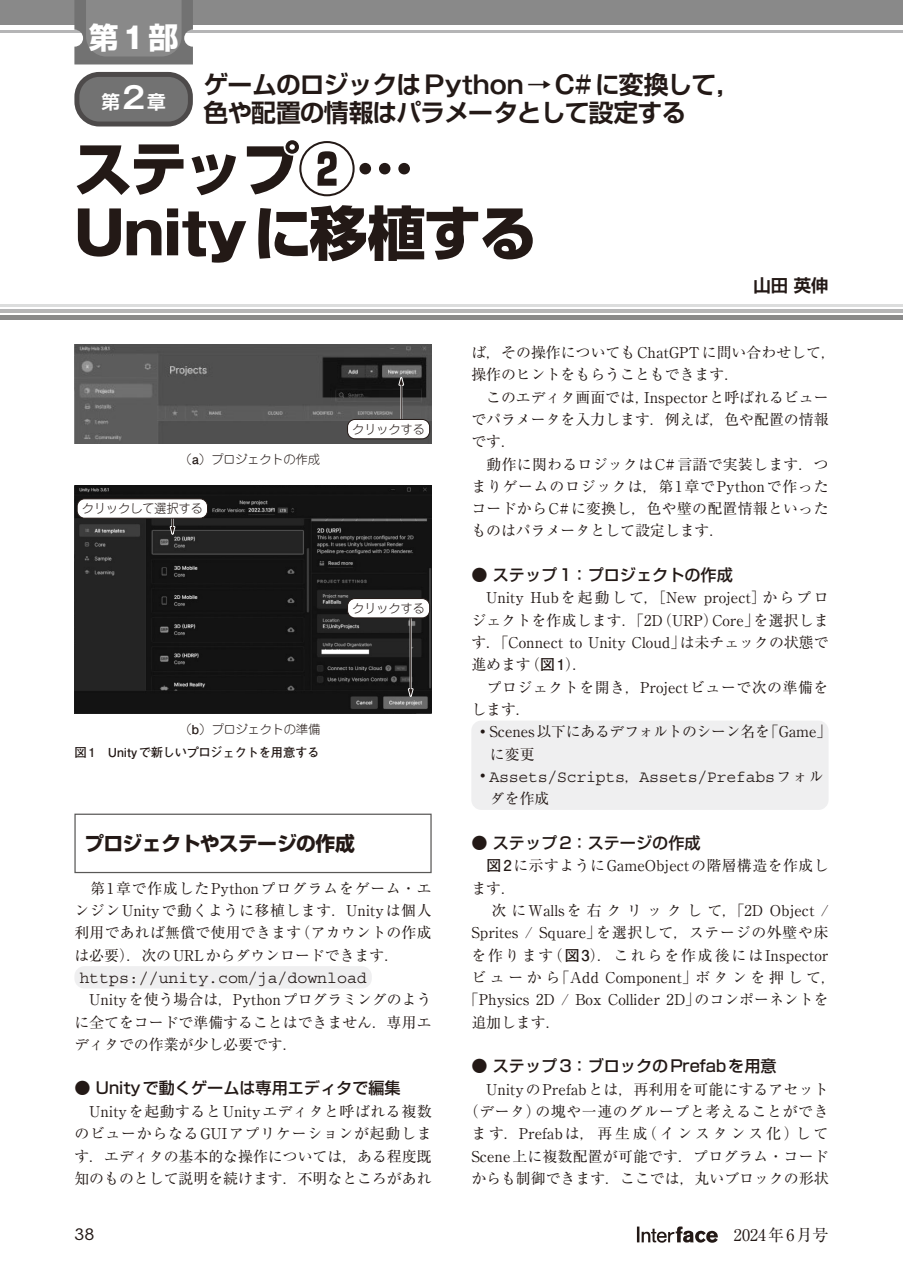
<style>
.page{position:relative;width:903px;height:1275px;background:#fff}
.page>*{position:absolute;margin:0;border:0;box-sizing:border-box;transform-origin:0 0}
.t1{font:800 58.27px "Gothic MB101 Pro";letter-spacing:-.01em;color:#231916}
.t2{font:800 58.27px "Shin Go Pro";letter-spacing:-.045em;color:#231916}
.t3{font:700 29.75px "Shin Go Pro";color:#fff}
.t4{font:700 24.85px/28.5px "Shin Go Pro De";letter-spacing:-.035em;color:#231916}
.t5{font:700 19.78px "Shin Go Pro";letter-spacing:-.035em;color:#231916}
.t6{font:700 18.55px "Shin Go Pro De";color:#fff}
.t7{font:700 17.32px "Shin Go Pro De";color:#231916}
.t8{font:16.45px "Courier Std";letter-spacing:-.01em;color:#231916}
.t9{font:500 16.1px "Shin Go Pro";color:#231916}
.t10{font:16.1px "Ryumin Pro";color:#231916}
.t11{font:15.58px "ITC Avant Garde Std";color:#231916;scale:1.11 1}
.t12{font:14.88px/22.4px "Ryumin Pro";color:#231916;text-align:justify}
.t13{font:14.88px "Ryumin Pro";letter-spacing:.045em;color:#231916}
.t14{font:14.88px "Ryumin Pro";letter-spacing:.13em;color:#231916}
.t15{font:14.88px "Ryumin Pro";letter-spacing:.035em;color:#231916}
.t16{font:14.88px "Ryumin Pro";letter-spacing:.03em;color:#231916}
.t17{font:14.88px "Ryumin Pro";letter-spacing:.065em;color:#231916}
.t18{font:14.88px "Ryumin Pro";letter-spacing:.125em;color:#231916}
.t19{font:300 12.42px "Jun 101 Pro";letter-spacing:-.035em;color:#231916}
.t20{font:700 12.42px "Futo Go B101 Pro";letter-spacing:-.035em;color:#231916}
.s1{font-family:"Gothic MB101 Pro"}
.s2{font-family:"Gothic MB101 Pro De";font-size:29.75px}
.s3{font-family:"Gothic MB101 Pro De"}
.s4{font-family:"Shin Go Pro"}
.s5{font-family:"Futo Go B101 Pro";font-weight:700}
.s6{font-size:12.25px}
.s7{font-family:"Ryumin Pro";font-size:12.25px}
.s8{font-family:"Ryumin Pro";font-size:14.88px}
</style>
<div class="page">
<svg style="left:637px;top:1226px;width:81px;height:17px"></svg>
<div style="left:0;top:0;width:903px;height:25px;background:#898989"></div>
<hr style="left:0;top:30px;width:903px;height:2px;background:#b5b5b6">
<hr style="left:0;top:309px;width:903px;height:4px;background:#b5b5b6">
<div style="left:0;top:315px;width:903px;height:5px;background:#898989"></div>
<hr style="left:0;top:304px;width:903px;height:2px;background:#dcdddd">
<div style="left:74px;top:814px;width:358px;height:59px;border:1px solid #595857"></div>
<div style="left:74px;top:966px;width:298px;height:22px;background:#efeff0;border-radius:10px"></div>
<div style="left:471px;top:721px;width:357px;height:89px;background:#efeff0;border-radius:10px"></div>
<img style="left:74px;top:485px;width:358px;height:229px">
<img style="left:74px;top:344px;width:358px;height:99px">
<hr style="left:400px;top:381px;width:2px;height:46px;background:#fff">
<hr style="left:401px;top:381px;width:1px;height:46px;background:#231916">
<svg style="left:397px;top:370px;width:9px;height:17px"></svg>
<hr style="left:410px;top:612px;width:2px;height:81px;background:#fff">
<hr style="left:410px;top:612px;width:1px;height:81px;background:#231916">
<svg style="left:406px;top:687px;width:9px;height:17px"></svg>
<svg style="left:168px;top:518px;width:9px;height:24px"></svg>
<div style="left:347px;top:419px;width:83px;height:20px;background:#fff;border-radius:7px"></div>
<div style="left:347px;top:419px;width:83px;height:20px;border:1px solid #231916;border-radius:7px"></div>
<div style="left:77px;top:499px;width:130px;height:19px;background:#fff;border-radius:7px"></div>
<div style="left:77px;top:498px;width:131px;height:20px;border:1px solid #231916;border-radius:7px"></div>
<div style="left:347px;top:599px;width:83px;height:19px;background:#fff;border-radius:7px"></div>
<div style="left:347px;top:598px;width:83px;height:20px;border:1px solid #231916;border-radius:7px"></div>
<div style="left:77px;top:74px;width:113px;height:50px;background:#727272;border-radius:22px"></div>
<div style="left:74px;top:72px;width:119px;height:54px;border:5px solid #4d4a4a;border-radius:22px"></div>
<svg style="left:74px;top:0;width:119px;height:64px"></svg>
<h2 class="t3" style="left:89px;top:14px;width:91px">第<span class="s1">1</span>部</h2>
<p class="t6" style="left:101px;top:87px;width:66px">第<span class="s2">2</span>章</p>
<h3 class="t4" style="left:203px;top:67px;width:539px">ゲームのロジックは<span class="s3">Python→C#</span>に変換して<span class="s3">，</span>色や配置の情報はパラメータとして設定する</h3>
<h1 class="t2" style="left:74px;top:122px;width:341px">ステップ②<span class="s1">…</span></h1>
<h1 class="t1" style="left:74px;top:184px;width:465px">Unity<span class="s4">に移植する</span></h1>
<p class="t7" style="left:753px;top:271px;width:77px">山田 英伸</p>
<p class="t19" style="left:180px;top:450px;width:142px">（<span class="s5">a</span>）プロジェクトの作成</p>
<p class="t19" style="left:82px;top:499px;width:122px">クリックして選択する</p>
<p class="t19" style="left:352px;top:419px;width:74px">クリックする</p>
<p class="t19" style="left:352px;top:598px;width:74px">クリックする</p>
<p class="t19" style="left:179px;top:720px;width:143px">（<span class="s5">b</span>）プロジェクトの準備</p>
<p class="t20" style="left:74px;top:742px;width:247px">図 1　Unity で新しいプロジェクトを用意する</p>
<h3 class="t5" style="left:84px;top:828px;width:272px">プロジェクトやステージの作成</h3>
<p class="t12" style="left:74px;top:876px;width:359px">　第1章で作成したPythonプログラムをゲーム・エンジンUnityで動くように移植します．Unityは個人利用であれば無償で使用できます（アカウントの作成は必要）．次のURLからダウンロードできます．</p>
<p class="t8" style="left:79px;top:969px;width:289px">https://unity.com/ja/download</p>
<p class="t12" style="left:74px;top:987px;width:359px">　Unityを使う場合は，Pythonプログラミングのように全てをコードで準備することはできません．専用エディタでの作業が少し必要です．</p>
<p class="t9" style="left:74px;top:1075px;width:328px">● Unityで動くゲームは専用エディタで編集</p>
<p class="t12" style="left:74px;top:1099px;width:359px">　Unityを起動するとUnityエディタと呼ばれる複数のビューからなるGUIアプリケーションが起動します．エディタの基本的な操作については，ある程度既知のものとして説明を続けます．不明なところがあれ</p>
<p class="t12" style="left:471px;top:340px;width:366px;text-align:left">ば，その操作についてもChatGPTに問い合わせして，操作のヒントをもらうこともできます．<br>　このエディタ画面では，Inspectorと呼ばれるビューでパラメータを入力します．例えば，色や配置の情報です．<br>　動作に関わるロジックはC#言語で実装します．つまりゲームのロジックは，第1章でPythonで作ったコードからC#に変換し，色や壁の配置情報といったものはパラメータとして設定します．</p>
<p class="t9" style="left:471px;top:562px;width:263px">● ステップ1：プロジェクトの作成</p>
<p class="t12" style="left:471px;top:586px;width:359px">　Unity Hubを起動して，［New project］からプロ</p>
<p class="t12" style="left:471px;top:608px;width:359px">ジェクトを作成します．「2D（URP）Core」を選択しま</p>
<p class="t12" style="left:471px;top:630px;width:359px">す．「Connect to Unity Cloud」は未チェックの状態で</p>
<p class="t12" style="left:471px;top:653px;width:118px">進めます（<span class="s5">図1</span>）．</p>
<p class="t15" style="left:471px;top:675px;width:359px">　プロジェクトを開き，Projectビューで次の準備を</p>
<p class="t12" style="left:471px;top:697px;width:61px">します．</p>
<p class="t12" style="left:480px;top:720px;width:353px"><span class="s6">・</span> Scenes以下にあるデフォルトのシーン名を「Game」</p>
<p class="t12" style="left:490px;top:742px;width:46px">に変更</p>
<p class="t8" style="left:480px;top:768px;width:345px"><span class="s7">・</span> Assets/Scripts<span class="s8">，</span>Assets/Prefabs<span class="s8">フォル</span></p>
<p class="t12" style="left:490px;top:787px;width:61px">ダを作成</p>
<p class="t9" style="left:471px;top:829px;width:231px">● ステップ2：ステージの作成</p>
<p class="t16" style="left:487px;top:854px;width:343px"><span class="s5">図2</span>に示すようにGameObjectの階層構造を作成し</p>
<p class="t12" style="left:471px;top:876px;width:46px">ます．</p>
<p class="t17" style="left:471px;top:899px;width:359px">　次にWallsを右クリックして，「2D Object /</p>
<p class="t13" style="left:471px;top:921px;width:359px">Sprites / Square」を選択して，ステージの外壁や床</p>
<p class="t14" style="left:471px;top:943px;width:359px">を作ります（<span class="s5">図3</span>）．これらを作成後にはInspector</p>
<p class="t18" style="left:471px;top:966px;width:366px">ビューから「Add Component」ボタンを押して，</p>
<p class="t12" style="left:464px;top:987px;width:366px">「Physics 2D / Box Collider 2D」のコンポーネントを</p>
<p class="t12" style="left:471px;top:1010px;width:91px">追加します．</p>
<p class="t9" style="left:471px;top:1053px;width:307px">● ステップ3：ブロックのPrefabを用意</p>
<p class="t12" style="left:464px;top:1077px;width:366px;text-align:center">　UnityのPrefabとは，再利用を可能にするアセット（データ）の塊や一連のグループと考えることができます．Prefabは，再生成（インスタンス化）して<br>Scene上に複数配置が可能です．プログラム・コードからも制御できます．ここでは，丸いブロックの形状</p>
<p class="t11" style="left:74px;top:1225px;width:20px">38</p>
<p class="t10" style="left:718px;top:1222px;width:112px">　2024年6月号</p>
</div>
